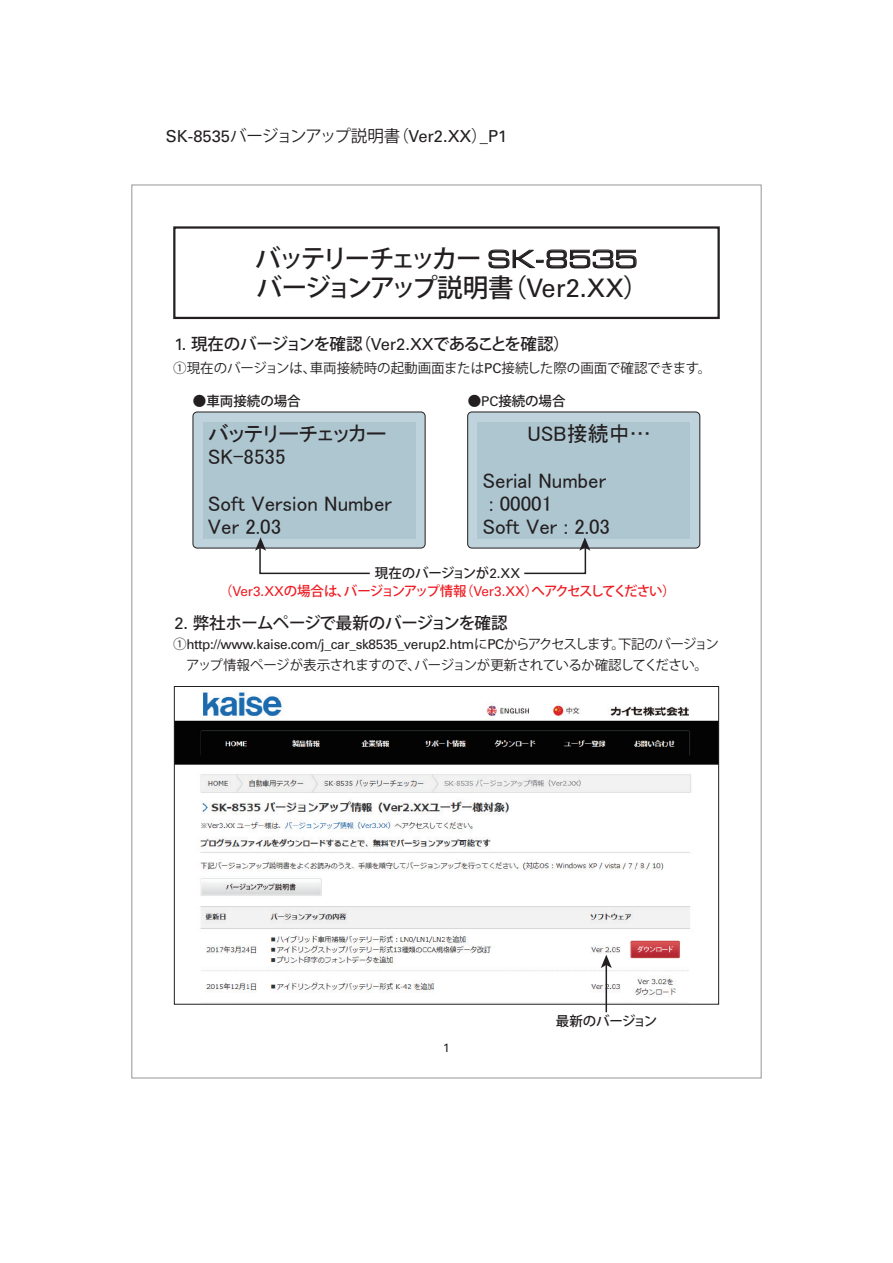
<style>
.page{position:relative;width:893px;height:1263px;background:#fff}
.page>*{position:absolute;margin:0;border:0;box-sizing:border-box;transform-origin:0 0}
.t1{font:500 25.5px/28.5px "Koz Go Pro";letter-spacing:-.12em;color:#231f20}
.t2{font:21px/23.2px "MS P Gothic";color:#231f20}
.t3{font:16.5px "Univers";color:#231f20}
.t4{font:500 16.5px "Koz Go Pro";letter-spacing:-.04em;color:#231f20}
.t5{font:500 16.5px "Koz Go Pro";letter-spacing:-.02em;color:#231f20}
.t6{font:13.5px "Univers";letter-spacing:-.025em;color:#231f20}
.t7{font:500 13.5px/18px "Koz Go Pro";letter-spacing:-.075em;color:#ee1d23;text-align:center}
.t8{font:13.5px "Koz Go Pro";color:#231f20}
.t9{font:13.5px "Koz Go Pro";letter-spacing:-.04em;color:#231f20}
.t10{font:500 13.5px "Koz Go Pro";letter-spacing:-.01em;color:#231f20}
.t11{font:12px "Univers";color:#231f20}
.s1{font-family:"Koz Go Pro"}
.s2{font-family:"Eurostile Extended Two";font-weight:400;font-size:24px}
.s3{font-family:"Univers";font-weight:400}
.s4{font-family:"Univers"}
.s5{color:#231f20}
.s6{font-family:"Univers";font-weight:400;color:#231f20}
</style>
<div class="page">
<img style="left:176px;top:692px;width:541px;height:310px">
<div style="left:173px;top:226px;width:547px;height:93px;border:2px solid #231f20"></div>
<svg style="left:489px;top:250px;width:147px;height:18px"></svg>
<div style="left:193px;top:412px;width:232px;height:136px;background:#bfd3dd;border-radius:4px"></div>
<div style="left:193px;top:412px;width:232px;height:136px;border:1px solid #231f20;border-radius:4px"></div>
<div style="left:203px;top:422px;width:212px;height:116px;background:#aec6d0"></div>
<div style="left:468px;top:412px;width:232px;height:136px;background:#bfd3dd;border-radius:4px"></div>
<div style="left:467px;top:412px;width:233px;height:136px;border:1px solid #231f20;border-radius:4px"></div>
<div style="left:478px;top:421px;width:212px;height:117px;background:#aec6d0"></div>
<svg style="left:255px;top:537px;width:116px;height:38px"></svg>
<svg style="left:523px;top:537px;width:67px;height:38px"></svg>
<hr style="left:606px;top:962px;width:1px;height:50px;background:#231f20">
<svg style="left:601px;top:955px;width:11px;height:13px"></svg>
<p class="t3" style="left:166px;top:127px;width:343px">SK-8535<span class="s1">バージョンアップ説明書（</span>Ver2.XX<span class="s1">）</span>_P1</p>
<p class="t1" style="left:255px;top:246px;width:395px">バッテリーチェッカー <span class="s2">SK-8535</span>バージョンアップ説明書（<span class="s3">Ver2.XX</span>）</p>
<p class="t4" style="left:174px;top:333px;width:397px"><span class="s3">1.</span> 現在のバージョンを確認（<span class="s3">Ver2.XX</span>であることを確認）</p>
<p class="t8" style="left:173px;top:360px;width:540px">①現在のバージョンは、車両接続時の起動画面または<span class="s4">PC</span>接続した際の画面で確認できます。</p>
<p class="t10" style="left:193px;top:392px;width:109px">●車両接続の場合</p>
<p class="t10" style="left:468px;top:392px;width:99px">●<span class="s3">PC</span>接続の場合</p>
<p class="t2" style="left:527px;top:422px;width:125px">USB接続中…</p>
<p class="t2" style="left:483px;top:468px;width:125px">Serial Number</p>
<p class="t2" style="left:489px;top:492px;width:65px">: 00001</p>
<p class="t2" style="left:483px;top:515px;width:129px">Soft Ver : 2.03</p>
<p class="t2" style="left:208px;top:422px;width:180px">バッテリーチェッカー<br>SK-8535</p>
<p class="t2" style="left:208px;top:491px;width:185px">Soft Version Number<br>Ver 2.03</p>
<p class="t7" style="left:219px;top:565px;width:458px"><span class="s5">現在のバージョンが</span><span class="s6">2.XX<br></span>（<span class="s3">Ver3.XX</span>の場合は、バージョンアップ情報（<span class="s3">Ver3.XX</span>）へアクセスしてください）</p>
<p class="t5" style="left:174px;top:612px;width:335px"><span class="s3">2.</span> 弊社ホームページで最新のバージョンを確認</p>
<p class="t6" style="left:173px;top:636px;width:547px"><span class="s1">①</span>http://www.kaise.com/j_car_sk8535_verup2.htm<span class="s1">に</span>PC<span class="s1">からアクセスします。下記のバージョン</span></p>
<p class="t9" style="left:186px;top:656px;width:523px">アップ情報ページが表示されますので、バージョンが更新されているか確認してください。</p>
<p class="t11" style="left:443px;top:1041px;width:8px">1</p>
<p class="t10" style="left:556px;top:1013px;width:103px">最新のバージョン</p>
</div>
